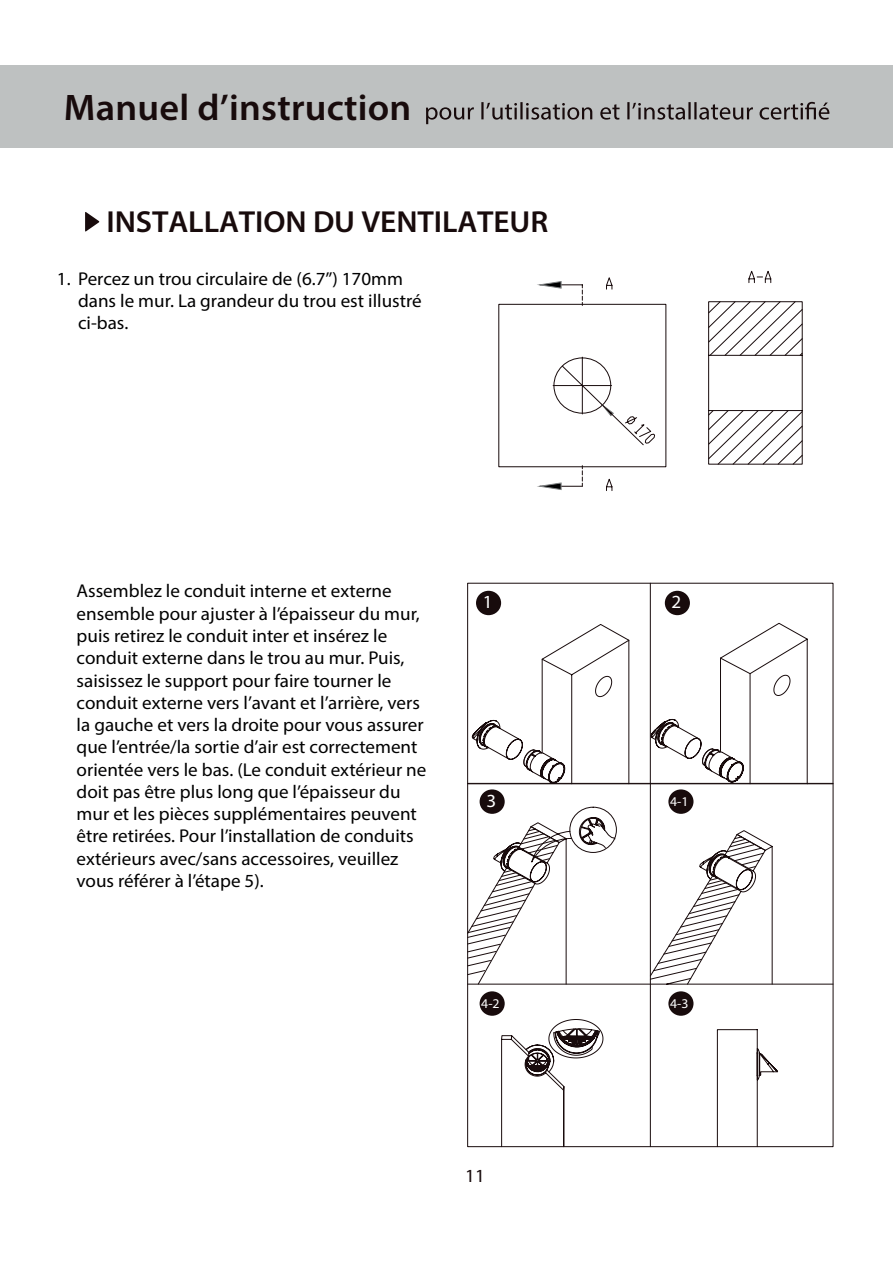
<style>
.page{position:relative;width:893px;height:1263px;background:#fff}
.page>*{position:absolute;margin:0;border:0;box-sizing:border-box;transform-origin:0 0}
.t1{font:600 37.05px "Myriad Pro";letter-spacing:.005em;color:#180b0c}
.t2{font:600 30.45px "Myriad Pro";letter-spacing:-.005em;color:#180b0c}
.t3{font:18.6px/22.2px "Myriad Pro";color:#000001}
.t4{font:18.6px "Myriad Pro";color:#fff}
.t5{font:18.6px "Myriad Pro";color:#180b0c}
.t6{font:13.35px "Myriad Pro";color:#fff}
</style>
<div class="page">
<svg style="left:498px;top:277px;width:168px;height:214px"></svg>
<svg style="left:708px;top:301px;width:95px;height:164px"></svg>
<svg style="left:748px;top:270px;width:23px;height:13px"></svg>
<hr style="left:650px;top:583px;width:1px;height:201px;background:#180b0c">
<svg style="left:649px;top:623px;width:159px;height:159px"></svg>
<svg style="left:472px;top:624px;width:318px;height:158px"></svg>
<svg style="left:481px;top:807px;width:212px;height:19px"></svg>
<svg style="left:501px;top:1019px;width:277px;height:126px"></svg>
<hr style="left:650px;top:784px;width:1px;height:362px;background:#180b0c">
<svg style="left:469px;top:826px;width:362px;height:159px"></svg>
<div style="left:467px;top:783px;width:366px;height:364px;border:1px solid #180b0c"></div>
<div style="left:476px;top:591px;width:25px;height:24px;background:#180b0c;border-radius:50%"></div>
<div style="left:480px;top:789px;width:25px;height:25px;background:#180b0c;border-radius:50%"></div>
<div style="left:665px;top:591px;width:25px;height:24px;background:#180b0c;border-radius:50%"></div>
<div style="left:668px;top:789px;width:25px;height:25px;background:#180b0c;border-radius:50%"></div>
<div style="left:668px;top:991px;width:25px;height:25px;background:#180b0c;border-radius:50%"></div>
<div style="left:480px;top:991px;width:25px;height:25px;background:#180b0c;border-radius:50%"></div>
<svg style="left:85px;top:212px;width:14px;height:20px"></svg>
<div style="left:0;top:65px;width:893px;height:83px;background:#bec1c1"></div>
<svg style="left:426px;top:102px;width:403px;height:22px"></svg>
<h1 class="t1" style="left:64px;top:84px;width:349px">Manuel d’instruction</h1>
<h2 class="t2" style="left:107px;top:202px;width:443px">INSTALLATION DU VENTILATEUR</h2>
<p class="t3" style="left:78px;top:267px;width:345px;text-indent:-21px">1. Percez un trou circulaire de (6.7’’) 170mm dans le mur. La grandeur du trou est illustré ci-bas.</p>
<p class="t3" style="left:77px;top:580px;width:351px">Assemblez le conduit interne et externe ensemble pour ajuster à l’épaisseur du mur, puis retirez le conduit inter et insérez le conduit externe dans le trou au mur. Puis, saisissez le support pour faire tourner le conduit externe vers l’avant et l’arrière, vers la gauche et vers la droite pour vous assurer que l’entrée/la sortie d’air est correctement orientée vers le bas. (Le conduit extérieur ne doit pas être plus long que l’épaisseur du mur et les pièces supplémentaires peuvent être retirées. Pour l’installation de conduits extérieurs avec/sans accessoires, veuillez vous référer à l’étape 5).</p>
<p class="t4" style="left:483px;top:591px;width:11px">1</p>
<p class="t4" style="left:486px;top:789px;width:11px">3</p>
<p class="t4" style="left:672px;top:591px;width:11px">2</p>
<p class="t6" style="left:670px;top:793px;width:20px">4-1</p>
<p class="t6" style="left:481px;top:995px;width:20px">4-2</p>
<p class="t6" style="left:670px;top:995px;width:20px">4-3</p>
<p class="t5" style="left:465px;top:1164px;width:21px">11</p>
</div>
